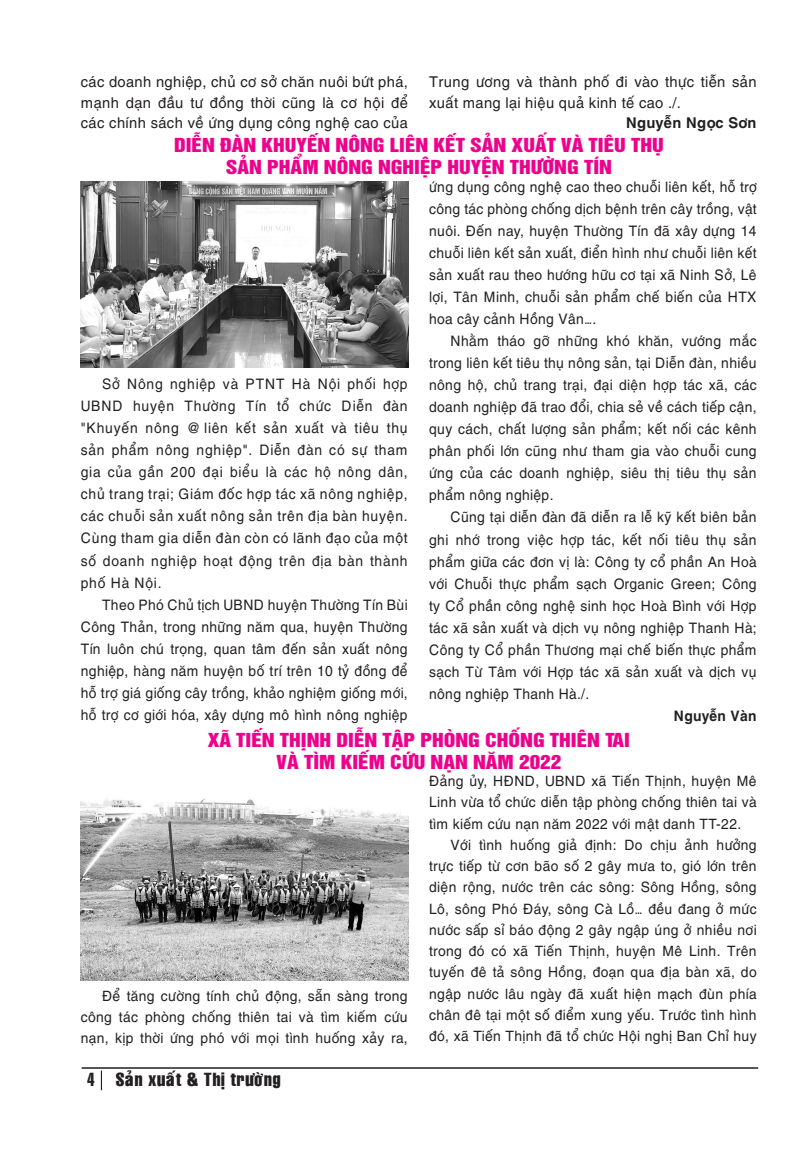
<style>
.page{position:relative;width:808px;height:1149px;background:#fff}
.page>*{position:absolute;margin:0;border:0;box-sizing:border-box;transform-origin:0 0}
.t1{font:18px "VNI Swiss Condense Bold";color:#231f20}
.t2{font:17.7px "UTM Helvet Ins";color:#ed028c;scale:1.19 1}
.t3{font:14.85px/20.2px "UTM Helve";color:#231f20;text-align:justify}
.t4{font:700 14.85px "UTM Helve";color:#231f20}
.t5{font:14.4px/22px "UTM Helve";color:#231f20;text-align:justify;scale:.96 1}
.t6{font:700 14.4px "UTM Helve";color:#231f20;scale:.96 1}
.t7{font:14.25px/21.3px "UTM Helve";color:#231f20;text-align:justify}
.s1{font-family:"VNI Swiss Condense"}
</style>
<div class="page">
<hr style="left:82px;top:1066px;width:676px;height:2px;background:#231f20">
<svg style="left:101px;top:1070px;width:1px;height:19px"></svg>
<img style="left:81px;top:181px;width:327px;height:186px">
<img style="left:81px;top:798px;width:327px;height:181px">
<p class="t3" style="left:81px;top:70px;width:329px">các doanh nghiệp, chủ cơ sở chăn nuôi bứt phá, mạnh dạn đầu tư đồng thời cũng là cơ hội để các chính sách về ứng dụng công nghệ cao của</p>
<p class="t3" style="left:429px;top:70px;width:329px">Trung ương và thành phố đi vào thực tiễn sản xuất mang lại hiệu quả kinh tế cao ./.</p>
<p class="t4" style="left:626px;top:110px;width:132px">Nguyễn Ngọc Sơn</p>
<p class="t2" style="left:174px;top:131px;width:413px">DIỄN ĐÀN KHUYẾN NÔNG LIÊN KẾT SẢN XUẤT VÀ TIÊU THỤ</p>
<p class="t2" style="left:226px;top:152px;width:326px">SẢN PHẨM NÔNG NGHIỆP HUYỆN THƯỜNG TÍN</p>
<p class="t5" style="left:429px;top:174px;width:343px">ứng dụng công nghệ cao theo chuỗi liên kết, hỗ trợ công tác phòng chống dịch bệnh trên cây trồng, vật nuôi. Đến nay, huyện Thường Tín đã xây dựng 14 chuỗi liên kết sản xuất, điển hình như chuỗi liên kết sản xuất rau theo hướng hữu cơ tại xã Ninh Sở, Lê lợi, Tân Minh, chuỗi sản phẩm chế biến của HTX hoa cây cảnh Hồng Vân….</p>
<p class="t5" style="left:429px;top:328px;width:343px;text-indent:21px">Nhằm tháo gỡ những khó khăn, vướng mắc trong liên kết tiêu thụ nông sản, tại Diễn đàn, nhiều nông hộ, chủ trang trại, đại diện hợp tác xã, các doanh nghiệp đã trao đổi, chia sẻ về cách tiếp cận, quy cách, chất lượng sản phẩm; kết nối các kênh phân phối lớn cũng như tham gia vào chuỗi cung ứng của các doanh nghiệp, siêu thị tiêu thụ sản phẩm nông nghiệp.</p>
<p class="t5" style="left:429px;top:504px;width:343px;text-indent:21px">Cũng tại diễn đàn đã diễn ra lễ kỹ kết biên bản ghi nhớ trong việc hợp tác, kết nối tiêu thụ sản phẩm giữa các đơn vị là: Công ty cổ phần An Hoà với Chuỗi thực phẩm sạch Organic Green; Công ty Cổ phần công nghệ sinh học Hoà Bình với Hợp tác xã sản xuất và dịch vụ nông nghiệp Thanh Hà; Công ty Cổ phần Thương mại chế biến thực phẩm sạch Từ Tâm với Hợp tác xã sản xuất và dịch vụ nông nghiệp Thanh Hà./.</p>
<p class="t6" style="left:674px;top:703px;width:88px">Nguyễn Vàn</p>
<p class="t2" style="left:208px;top:725px;width:356px">XÃ TIẾN THỊNH DIỄN TẬP PHÒNG CHỐNG THIÊN TAI</p>
<p class="t2" style="left:277px;top:747px;width:241px">VÀ TÌM KIẾM CỨU NẠN NĂM 2022</p>
<p class="t5" style="left:81px;top:371px;width:342px;text-indent:21px">Sở Nông nghiệp và PTNT Hà Nội phối hợp UBND huyện Thường Tín tổ chức Diễn đàn "Khuyến nông @ liên kết sản xuất và tiêu thụ sản phẩm nông nghiệp". Diễn đàn có sự tham gia của gần 200 đại biểu là các hộ nông dân, chủ trang trại; Giám đốc hợp tác xã nông nghiệp, các chuỗi sản xuất nông sản trên địa bàn huyện.<br>Cùng tham gia diễn đàn còn có lãnh đạo của một số doanh nghiệp hoạt động trên địa bàn thành phố Hà Nội.</p>
<p class="t5" style="left:81px;top:591px;width:342px;text-indent:21px">Theo Phó Chủ tịch UBND huyện Thường Tín Bùi Công Thản, trong những năm qua, huyện Thường Tín luôn chú trọng, quan tâm đến sản xuất nông nghiệp, hàng năm huyện bố trí trên 10 tỷ đồng để hỗ trợ giá giống cây trồng, khảo nghiệm giống mới, hỗ trợ cơ giới hóa, xây dựng mô hình nông nghiệp</p>
<p class="t7" style="left:81px;top:983px;width:329px;text-indent:21px">Để tăng cường tính chủ động, sẵn sàng trong công tác phòng chống thiên tai và tìm kiếm cứu nạn, kịp thời ứng phó với mọi tình huống xảy ra,</p>
<p class="t1" style="left:87px;top:1065px;width:196px"><span class="s1">4</span> Saûn xuaát &amp; Thò tröôøng</p>
<p class="t7" style="left:429px;top:768px;width:329px">Đảng ủy, HĐND, UBND xã Tiến Thịnh, huyện Mê Linh vừa tổ chức diễn tập phòng chống thiên tai và tìm kiếm cứu nạn năm 2022 với mật danh TT-22.</p>
<p class="t7" style="left:429px;top:832px;width:329px;text-indent:21px">Với tình huống giả định: Do chịu ảnh hưởng trực tiếp từ cơn bão số 2 gây mưa to, gió lớn trên diện rộng, nước trên các sông: Sông Hồng, sông Lô, sông Phó Đáy, sông Cà Lồ… đều đang ở mức nước sấp sỉ báo động 2 gây ngập úng ở nhiều nơi trong đó có xã Tiến Thịnh, huyện Mê Linh. Trên tuyến đê tả sông Hồng, đoạn qua địa bàn xã, do ngập nước lâu ngày đã xuất hiện mạch đùn phía chân đê tại một số điểm xung yếu. Trước tình hình đó, xã Tiến Thịnh đã tổ chức Hội nghị Ban Chỉ huy</p>
</div>
